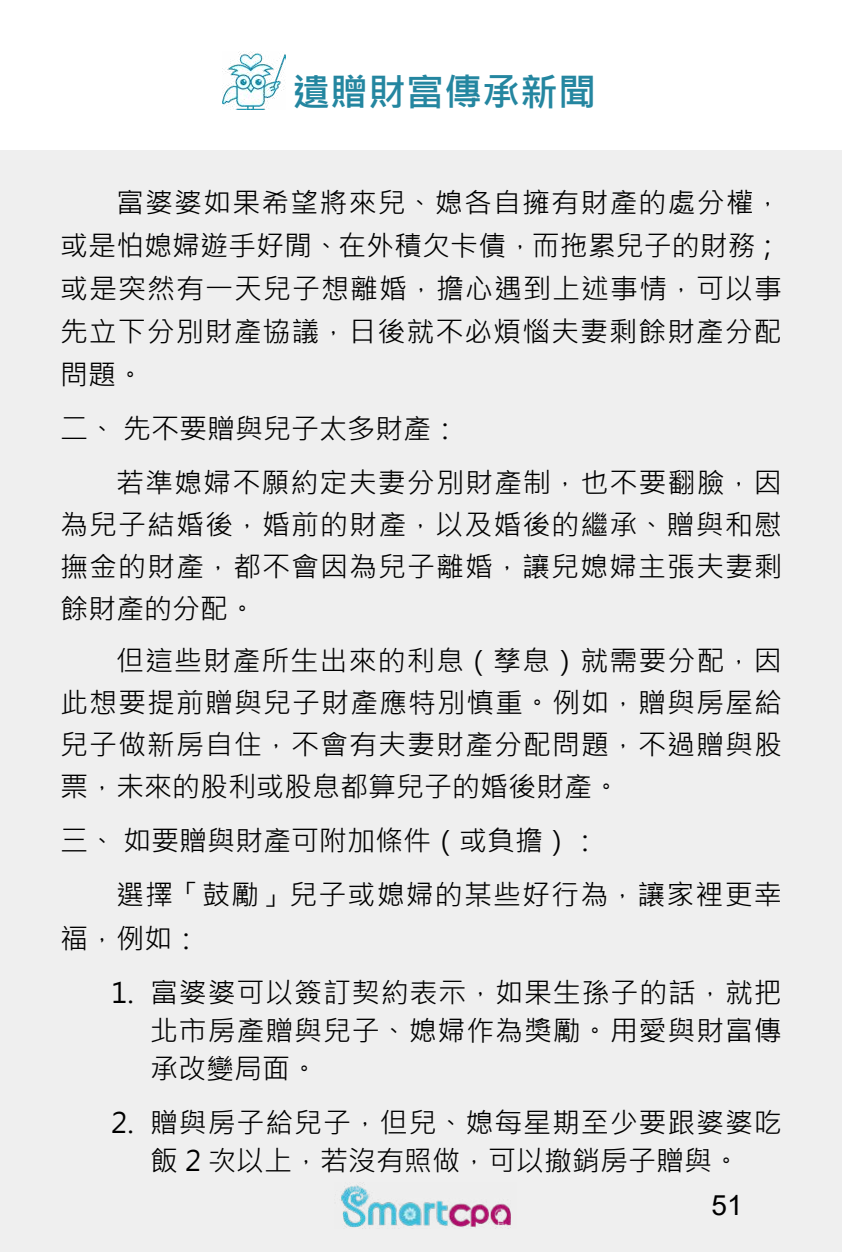
<style>
.page{position:relative;width:842px;height:1252px;background:#fff}
.page>*{position:absolute;margin:0;border:0;box-sizing:border-box;transform-origin:0 0}
.t1{font:700 38px "Microsoft Jheng Hei";color:#2486a0}
.t2{font:28px/42px "Microsoft Jheng Hei";letter-spacing:.035em;color:#000;text-align:justify}
.t3{font:28px "Arial";color:#000}
</style>
<div class="page">
<div style="left:0;top:150px;width:842px;height:1102px;background:#efefef"></div>
<img style="left:341px;top:1182px;width:170px;height:46px">
<img style="left:223px;top:51px;width:63px;height:58px">
<h1 class="t1" style="left:292px;top:68px;width:305px">遺贈財富傳承新聞</h1>
<p class="t2" style="left:60px;top:181px;width:724px;line-height:43px;text-indent:56px">富婆婆如果希望將來兒、媳各自擁有財產的處分權，或是怕媳婦遊手好閒、在外積欠卡債，而拖累兒子的財務；或是突然有一天兒子想離婚，擔心遇到上述事情，可以事先立下分別財產協議，日後就不必煩惱夫妻剩餘財產分配問題。</p>
<p class="t2" style="left:116px;top:402px;width:667px;line-height:54px;text-indent:-56px">二、先不要贈與兒子太多財產：<br>若準媳婦不願約定夫妻分別財產制，也不要翻臉，因</p>
<p class="t2" style="left:60px;top:504px;width:724px">為兒子結婚後，婚前的財產，以及婚後的繼承、贈與和慰撫金的財產，都不會因為兒子離婚，讓兒媳婦主張夫妻剩餘財產的分配。</p>
<p class="t2" style="left:60px;top:640px;width:724px;text-indent:56px">但這些財產所生出來的利息（孳息）就需要分配，因此想要提前贈與兒子財產應特別慎重。例如，贈與房屋給兒子做新房自住，不會有夫妻財產分配問題，不過贈與股票，未來的股利或股息都算兒子的婚後財產。</p>
<p class="t2" style="left:116px;top:814px;width:667px;line-height:54px;text-indent:-56px">三、如要贈與財產可附加條件（或負擔）：<br>選擇「鼓勵」兒子或媳婦的某些好行為，讓家裡更幸</p>
<p class="t2" style="left:60px;top:918px;width:141px">福，例如：</p>
<p class="t2" style="left:150px;top:974px;width:633px;line-height:38px;text-indent:-39px">1. 富婆婆可以簽訂契約表示，如果生孫子的話，就把北市房產贈與兒子、媳婦作為獎勵。用愛與財富傳承改變局面。</p>
<p class="t2" style="left:111px;top:1104px;width:672px;line-height:38px;text-align:center">2. 贈與房子給兒子，但兒、媳每星期至少要跟婆婆吃飯 2 次以上，若沒有照做，可以撤銷房子贈與。</p>
<p class="t3" style="left:712px;top:1186px;width:33px">51</p>
</div>
